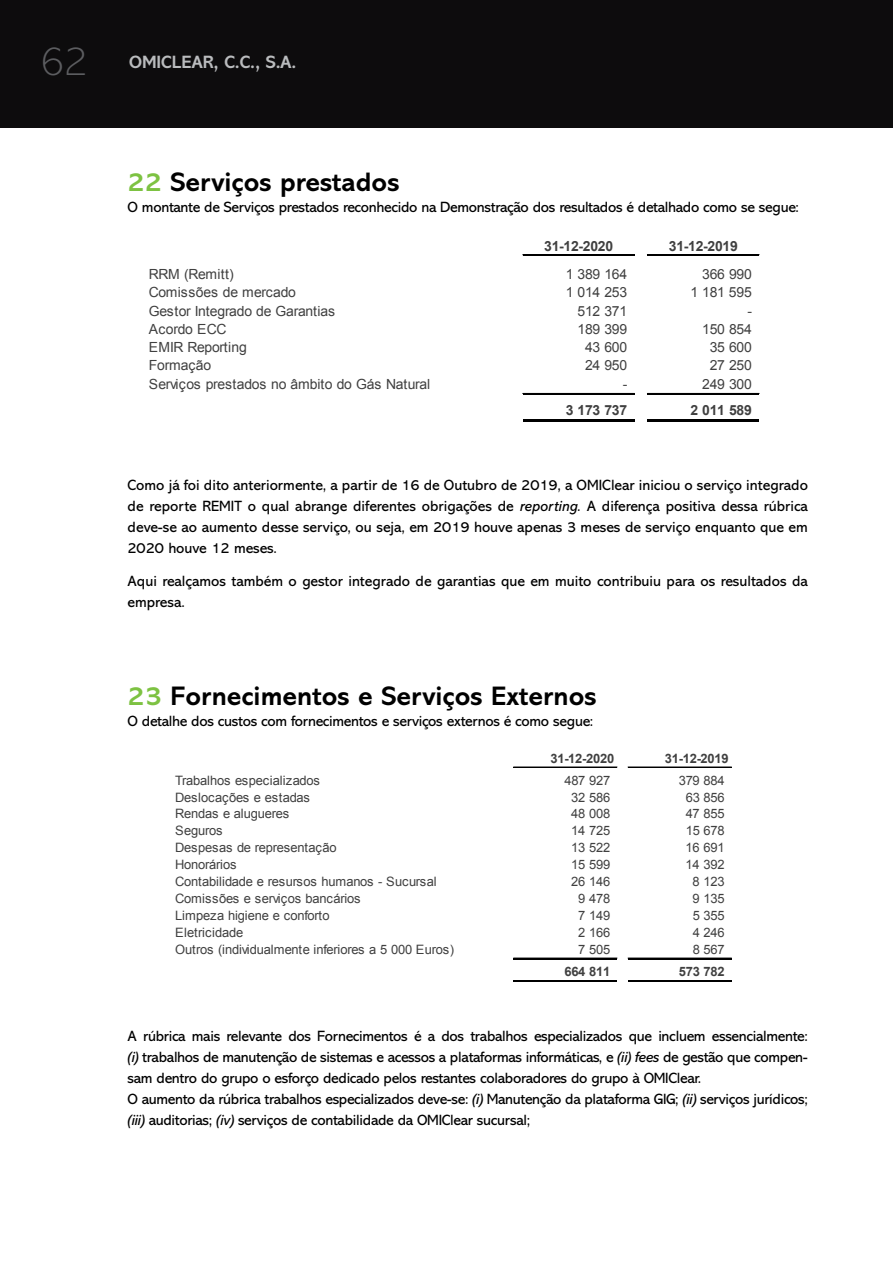
<style>
.page{position:relative;width:893px;height:1263px;background:#fff}
.page>*{position:absolute;margin:0;border:0;box-sizing:border-box;transform-origin:0 0}
.t1{font:200 42px "Abadi";color:#5c5d60}
.t2{font:700 27px "Abadi";color:#000}
.t3{font:700 18px "Abadi";color:#babcbe}
.t4{font:15px/21px "Abadi";letter-spacing:-.02em;color:#000;text-align:justify}
.t5{font:15px/21px "Abadi";color:#000}
.t6{font:13.95px "Arial";letter-spacing:-.02em;color:#404040}
.t7{font:700 13.95px "Arial";letter-spacing:-.02em;color:#404040}
.t8{font:12.9px "Arial";letter-spacing:-.015em;color:#404040}
.t9{font:700 12.9px "Arial";letter-spacing:-.015em;color:#404040}
.t10{font:12.9px "Arial";letter-spacing:.005em;color:#404040}
.s1{color:#7dc242}
.s2{font-style:italic}
</style>
<div class="page">
<div style="left:0;top:0;width:893px;height:128px;background:#0d0c0d"></div>
<hr style="left:523px;top:254px;width:111px;height:1px;background:#000">
<hr style="left:523px;top:255px;width:111px;height:1px;background:#000">
<hr style="left:523px;top:393px;width:111px;height:1px;background:#000">
<hr style="left:523px;top:419px;width:111px;height:2px;background:#000">
<hr style="left:647px;top:254px;width:112px;height:1px;background:#000">
<hr style="left:647px;top:255px;width:112px;height:1px;background:#000">
<hr style="left:647px;top:393px;width:112px;height:1px;background:#000">
<hr style="left:647px;top:419px;width:112px;height:2px;background:#000">
<hr style="left:514px;top:767px;width:103px;height:1px;background:#000">
<hr style="left:514px;top:958px;width:103px;height:1px;background:#000">
<hr style="left:514px;top:980px;width:103px;height:2px;background:#000">
<hr style="left:628px;top:767px;width:103px;height:1px;background:#000">
<hr style="left:628px;top:958px;width:103px;height:1px;background:#000">
<hr style="left:628px;top:980px;width:103px;height:2px;background:#000">
<h1 class="t1" style="left:41px;top:39px;width:49px">62</h1>
<p class="t3" style="left:129px;top:52px;width:169px">OMIClear, C.C., S.A.</p>
<h2 class="t2" style="left:128px;top:167px;width:273px"><span class="s1">22</span> Serviços prestados</h2>
<p class="t4" style="left:128px;top:197px;width:673px">O montante de Serviços prestados reconhecido na Demonstração dos resultados é detalhado como se segue:</p>
<p class="t7" style="left:544px;top:236px;width:70px">31-12-2020</p>
<p class="t7" style="left:669px;top:236px;width:70px">31-12-2019</p>
<p class="t6" style="left:149px;top:265px;width:87px">RRM (Remitt)</p>
<p class="t6" style="left:566px;top:265px;width:63px">1 389 164</p>
<p class="t6" style="left:702px;top:265px;width:51px">366 990</p>
<p class="t6" style="left:149px;top:283px;width:149px">Comissões de mercado</p>
<p class="t6" style="left:566px;top:283px;width:63px">1 014 253</p>
<p class="t6" style="left:690px;top:283px;width:63px">1 181 595</p>
<p class="t6" style="left:149px;top:302px;width:188px">Gestor Integrado de Garantias</p>
<p class="t6" style="left:577px;top:302px;width:51px">512 371</p>
<p class="t6" style="left:747px;top:302px;width:6px">-</p>
<p class="t6" style="left:149px;top:320px;width:79px">Acordo ECC</p>
<p class="t6" style="left:578px;top:320px;width:51px">189 399</p>
<p class="t6" style="left:702px;top:320px;width:51px">150 854</p>
<p class="t6" style="left:149px;top:338px;width:100px">EMIR Reporting</p>
<p class="t6" style="left:585px;top:338px;width:44px">43 600</p>
<p class="t6" style="left:710px;top:338px;width:44px">35 600</p>
<p class="t6" style="left:149px;top:356px;width:64px">Formação</p>
<p class="t6" style="left:585px;top:356px;width:44px">24 950</p>
<p class="t6" style="left:710px;top:356px;width:44px">27 250</p>
<p class="t6" style="left:149px;top:375px;width:283px">Serviços prestados no âmbito do Gás Natural</p>
<p class="t6" style="left:623px;top:375px;width:6px">-</p>
<p class="t6" style="left:702px;top:375px;width:51px">249 300</p>
<p class="t7" style="left:566px;top:401px;width:63px">3 173 737</p>
<p class="t7" style="left:690px;top:401px;width:63px">2 011 589</p>
<p class="t4" style="left:128px;top:474px;width:682px">Como já foi dito anteriormente, a partir de 16 de Outubro de 2019, a OMIClear iniciou o serviço integrado de reporte REMIT o qual abrange diferentes obrigações de <span class="s2">reporting.</span> A diferença positiva dessa rúbrica deve-se ao aumento desse serviço, ou seja, em 2019 houve apenas 3 meses de serviço enquanto que em 2020 houve 12 meses.</p>
<p class="t5" style="left:128px;top:571px;width:682px">Aqui realçamos também o gestor integrado de garantias que em muito contribuiu para os resultados da empresa.</p>
<h2 class="t2" style="left:128px;top:680px;width:471px"><span class="s1">23</span> Fornecimentos e Serviços Externos</h2>
<p class="t4" style="left:128px;top:711px;width:467px">O detalhe dos custos com fornecimentos e serviços externos é como segue:</p>
<p class="t9" style="left:550px;top:750px;width:65px">31-12-2020</p>
<p class="t9" style="left:665px;top:750px;width:65px">31-12-2019</p>
<p class="t8" style="left:175px;top:772px;width:146px">Trabalhos especializados</p>
<p class="t8" style="left:564px;top:772px;width:47px">487 927</p>
<p class="t8" style="left:679px;top:772px;width:47px">379 884</p>
<p class="t8" style="left:175px;top:788px;width:136px">Deslocações e estadas</p>
<p class="t8" style="left:571px;top:788px;width:41px">32 586</p>
<p class="t8" style="left:686px;top:788px;width:41px">63 856</p>
<p class="t8" style="left:175px;top:805px;width:115px">Rendas e alugueres</p>
<p class="t8" style="left:571px;top:805px;width:41px">48 008</p>
<p class="t8" style="left:686px;top:805px;width:41px">47 855</p>
<p class="t8" style="left:175px;top:822px;width:49px">Seguros</p>
<p class="t8" style="left:571px;top:822px;width:41px">14 725</p>
<p class="t8" style="left:686px;top:822px;width:41px">15 678</p>
<p class="t8" style="left:175px;top:839px;width:163px">Despesas de representação</p>
<p class="t8" style="left:571px;top:839px;width:41px">13 522</p>
<p class="t8" style="left:686px;top:839px;width:41px">16 691</p>
<p class="t8" style="left:175px;top:856px;width:63px">Honorários</p>
<p class="t8" style="left:571px;top:856px;width:41px">15 599</p>
<p class="t8" style="left:686px;top:856px;width:41px">14 392</p>
<p class="t8" style="left:175px;top:873px;width:263px">Contabilidade e resursos humanos - Sucursal</p>
<p class="t8" style="left:571px;top:873px;width:41px">26 146</p>
<p class="t8" style="left:693px;top:873px;width:34px">8 123</p>
<p class="t8" style="left:175px;top:890px;width:187px">Comissões e serviços bancários</p>
<p class="t8" style="left:578px;top:890px;width:34px">9 478</p>
<p class="t8" style="left:693px;top:890px;width:34px">9 135</p>
<p class="t8" style="left:175px;top:907px;width:156px">Limpeza higiene e conforto</p>
<p class="t8" style="left:578px;top:907px;width:34px">7 149</p>
<p class="t8" style="left:693px;top:907px;width:34px">5 355</p>
<p class="t10" style="left:175px;top:924px;width:69px">Eletricidade</p>
<p class="t8" style="left:578px;top:924px;width:34px">2 166</p>
<p class="t8" style="left:693px;top:924px;width:34px">4 246</p>
<p class="t8" style="left:175px;top:941px;width:280px">Outros (individualmente inferiores a 5 000 Euros)</p>
<p class="t8" style="left:578px;top:941px;width:34px">7 505</p>
<p class="t8" style="left:693px;top:941px;width:34px">8 567</p>
<p class="t9" style="left:564px;top:963px;width:47px">664 811</p>
<p class="t9" style="left:679px;top:963px;width:47px">573 782</p>
<p class="t4" style="left:128px;top:1025px;width:682px;text-align:left">A rúbrica mais relevante dos Fornecimentos é a dos trabalhos especializados que incluem essencialmente: <span class="s2">(i)</span> trabalhos de manutenção de sistemas e acessos a plataformas informáticas, e <span class="s2">(ii) fees</span> de gestão que compen&shy;sam dentro do grupo o esforço dedicado pelos restantes colaboradores do grupo à OMIClear.<br>O aumento da rúbrica trabalhos especializados deve-se: <span class="s2">(i)</span> Manutenção da plataforma GIG; <span class="s2">(ii)</span> serviços jurídicos; <span class="s2">(iii)</span> auditorias; <span class="s2">(iv)</span> serviços de contabilidade da OMIClear sucursal;</p>
</div>
